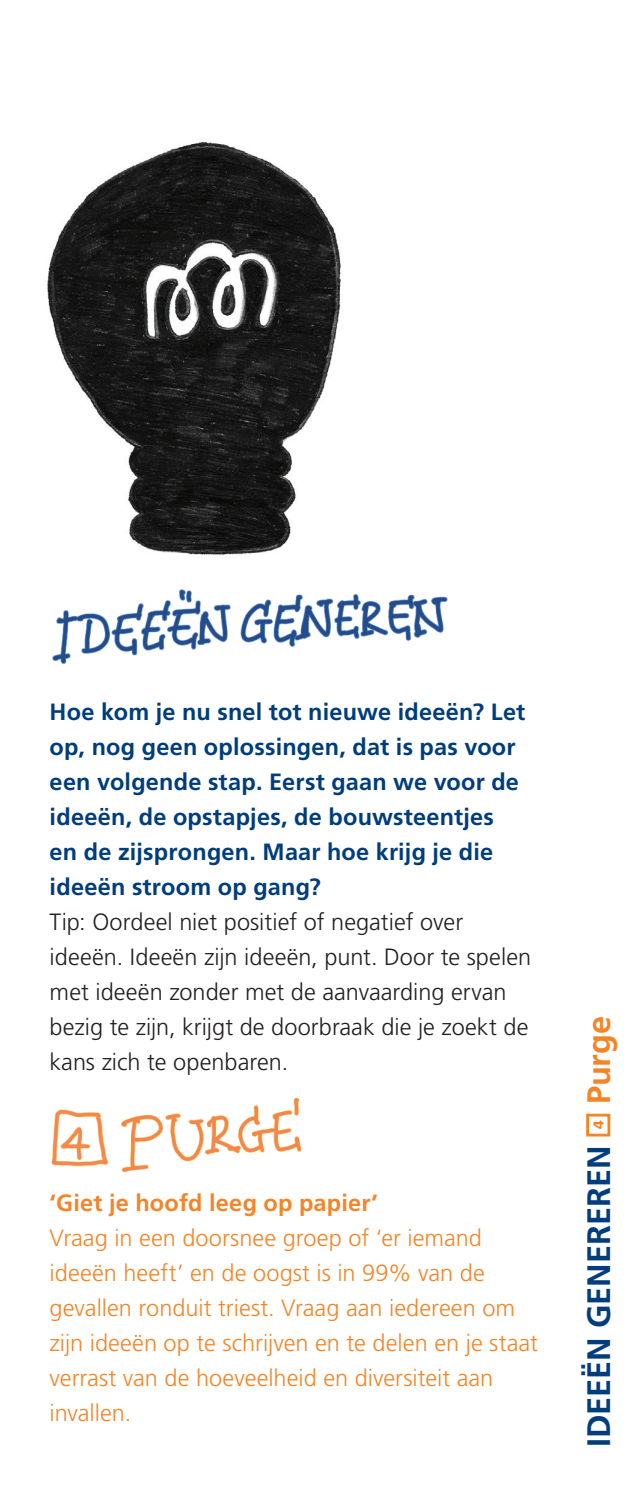
<style>
.page{position:relative;width:638px;height:1489px;background:#fff}
.page>*{position:absolute;margin:0;border:0;box-sizing:border-box;transform-origin:0 0}
.t1{font:700 32.5px "Frutiger LT Std";color:#013d7d}
.t2{font:700 32.5px "Frutiger LT Std";color:#f58427}
.t3{font:300 23.5px/35px "Frutiger LT Std";color:#f58427}
.t4{font:700 23.5px/35px "Frutiger LT Std";letter-spacing:.01em;color:#013d7d}
.t5{font:300 23.5px/35px "Frutiger LT Std";color:#231f20}
.t6{font:700 23.5px "Frutiger LT Std";letter-spacing:.01em;color:#f58427}
.t7{font:900 14.25px "Frutiger LT Std";color:#f58427}
</style>
<div class="page">
<svg style="left:586px;top:1113px;width:24px;height:23px"></svg>
<img style="left:52px;top:589px;width:396px;height:76px">
<img style="left:120px;top:1097px;width:182px;height:76px">
<img style="left:51px;top:1109px;width:58px;height:58px">
<img style="left:47px;top:141px;width:294px;height:414px">
<p class="t4" style="left:50px;top:694px;width:477px">Hoe kom je nu snel tot nieuwe ideeën? Let op, nog geen oplossingen, dat is pas voor een volgende stap. Eerst gaan we voor de ideeën, de opstapjes, de bouwsteentjes en de zijsprongen. Maar hoe krijg je die ideeën stroom op gang?</p>
<p class="t5" style="left:50px;top:905px;width:483px">Tip: Oordeel niet positief of negatief over ideeën. Ideeën zijn ideeën, punt. Door te spelen met ideeën zonder met de aanvaarding ervan bezig te zijn, krijgt de doorbraak die je zoekt de kans zich te openbaren.</p>
<p class="t6" style="left:50px;top:1188px;width:330px">‘Giet je hoofd leeg op papier’</p>
<p class="t3" style="left:50px;top:1220px;width:490px">Vraag in een doorsnee groep of ‘er iemand ideeën heeft’ en de oogst is in 99% van de gevallen ronduit triest. Vraag aan iedereen om zijn ideeën op te schrijven en te delen en je staat verrast van de hoeveelheid en diversiteit aan invallen.</p>
<h1 class="t2" style="left:580px;top:1104px;width:90px;rotate:-90deg">Purge</h1>
<p class="t7" style="left:590px;top:1129px;width:10px;rotate:-90deg">4</p>
<h1 class="t1" style="left:580px;top:1446px;width:303px;rotate:-90deg">IDEEËN GENEREREN</h1>
</div>
